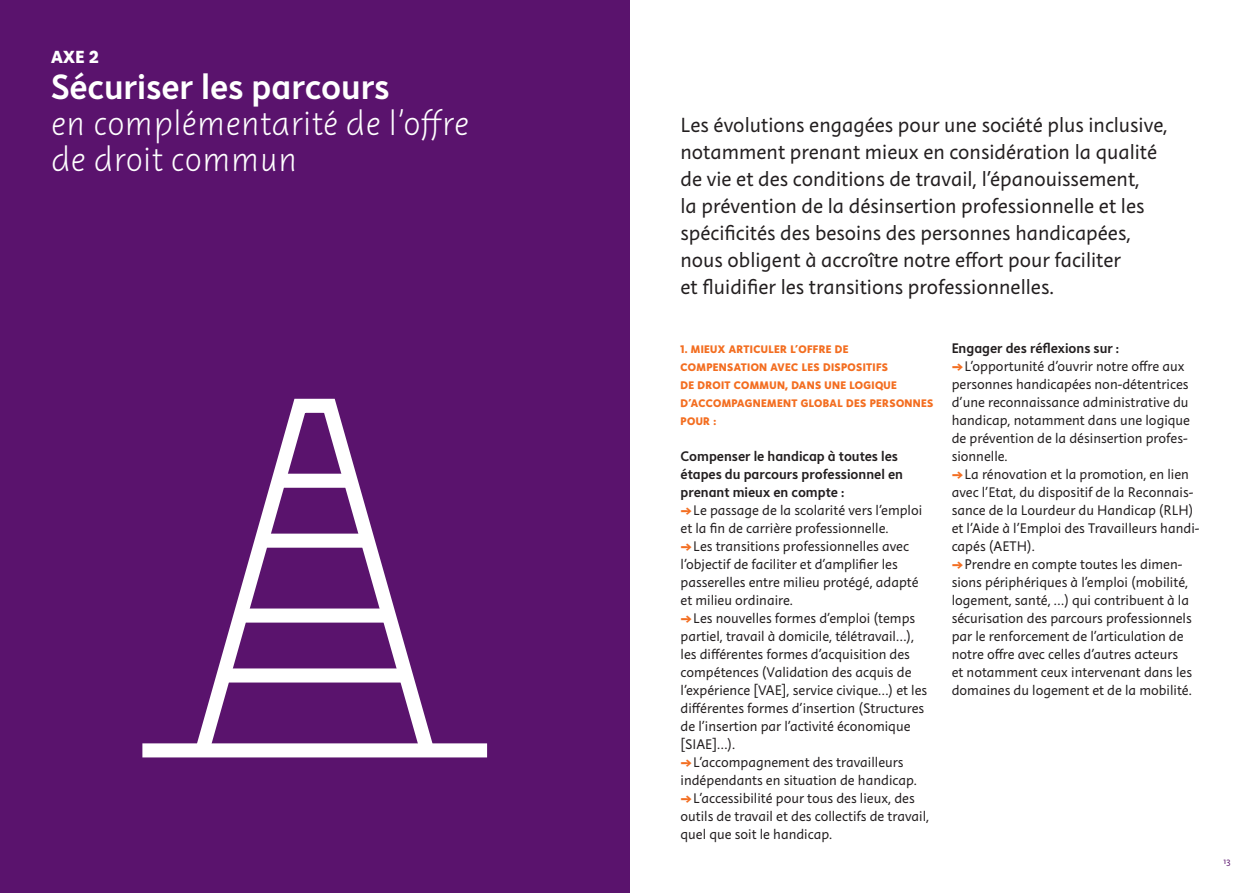
<style>
.page{position:relative;width:1259px;height:893px;background:#fff}
.page>*{position:absolute;margin:0;border:0;box-sizing:border-box;transform-origin:0 0}
.H1-Titre-Chapitre{font:36px/36px "Instant 2 Quick";color:#fff}
.Agefiph-Chapo-SC{font:21px/27px "Instant 3";color:#231f20}
.H1-Titre-Chapitre-2{font:800 18px "Instant 5";color:#fff}
.t1{font:14.25px/18px "Instant 3";color:#231f20}
.Agefiph-Texte_couran{font:14.25px/18px "Instant 4 Slow";color:#231f20}
.Agefiph-Texte_couran-2{font:800 11.25px/18px "Instant 5";letter-spacing:.03em;color:#f36e21}
.t2{font:9px "Instant 3";color:#5a136d}
.s1{font-family:"Instant 4 Slow"}
.s2{font-family:"Instant 5";font-weight:800;color:#f36e21}
</style>
<div class="page">
<div style="left:0;top:0;width:629px;height:893px;background:#5a136d"></div>
<div style="left:142px;top:743px;width:345px;height:14px;background:#fff"></div>
<svg style="left:185px;top:398px;width:259px;height:360px"></svg>
<p class="H1-Titre-Chapitre-2" style="left:51px;top:44px;width:49px">AXE 2</p>
<p class="H1-Titre-Chapitre" style="left:51px;top:70px;width:419px"><span class="s1">Sécuriser les parcours<br></span>en complémentarité de l’offre de droit commun</p>
<p class="Agefiph-Chapo-SC" style="left:680px;top:112px;width:489px">Les évolutions engagées pour une société plus inclusive, notamment prenant mieux en considération la qualité de vie et des conditions de travail, l’épanouissement,<br>la prévention de la désinsertion professionnelle et les spécificités des besoins des personnes handicapées, nous obligent à accroître notre effort pour faciliter<br>et fluidifier les transitions professionnelles.</p>
<p class="Agefiph-Texte_couran-2" style="left:680px;top:339px;width:169px">1. MIEUX ARTICULER L’OFFRE DE</p>
<p class="Agefiph-Texte_couran-2" style="left:680px;top:357px;width:209px">COMPENSATION AVEC LES DISPOSITIFS</p>
<p class="Agefiph-Texte_couran-2" style="left:680px;top:375px;width:254px">DE DROIT COMMUN, DANS UNE LOGIQUE<br>D’ACCOMPAGNEMENT GLOBAL DES PERSONNES<br>POUR :</p>
<p class="Agefiph-Texte_couran" style="left:680px;top:447px;width:224px">Compenser le handicap à toutes les étapes du parcours professionnel en prenant mieux en compte :</p>
<p class="t1" style="left:680px;top:501px;width:243px"><span class="s2">→</span>Le passage de la scolarité vers l’emploi et la fin de carrière professionnelle.</p>
<p class="t1" style="left:680px;top:537px;width:240px"><span class="s2">→</span>Les transitions professionnelles avec l’objectif de faciliter et d’amplifier les passerelles entre milieu protégé, adapté et milieu ordinaire.</p>
<p class="t1" style="left:680px;top:609px;width:248px"><span class="s2">→</span>Les nouvelles formes d’emploi (temps partiel, travail à domicile, télétravail…), les différentes formes d’acquisition des compétences (Validation des acquis de l’expérience [VAE], service civique…) et les différentes formes d’insertion (Structures de l’insertion par l’activité économique [SIAE]…).</p>
<p class="t1" style="left:680px;top:753px;width:238px"><span class="s2">→</span>L’accompagnement des travailleurs indépendants en situation de handicap.</p>
<p class="t1" style="left:680px;top:789px;width:250px"><span class="s2">→</span>L’accessibilité pour tous des lieux, des outils de travail et des collectifs de travail, quel que soit le handicap.</p>
<p class="Agefiph-Texte_couran" style="left:951px;top:339px;width:169px">Engager des réflexions sur :</p>
<p class="t1" style="left:951px;top:357px;width:240px"><span class="s2">→</span>L’opportunité d’ouvrir notre offre aux personnes handicapées non-détentrices d’une reconnaissance administrative du handicap, notamment dans une logique de prévention de la désinsertion profes&shy;sionnelle.</p>
<p class="t1" style="left:951px;top:465px;width:249px"><span class="s2">→</span>La rénovation et la promotion, en lien avec l’Etat, du dispositif de la Reconnais&shy;sance de la Lourdeur du Handicap (RLH) et l’Aide à l’Emploi des Travailleurs handi&shy;capés (AETH).</p>
<p class="t1" style="left:951px;top:555px;width:242px"><span class="s2">→</span>Prendre en compte toutes les dimen&shy;sions périphériques à l’emploi (mobilité, logement, santé, …) qui contribuent à la sécurisation des parcours professionnels par le renforcement de l’articulation de notre offre avec celles d’autres acteurs et notamment ceux intervenant dans les domaines du logement et de la mobilité.</p>
<p class="t2" style="left:1223px;top:855px;width:8px">13</p>
</div>
